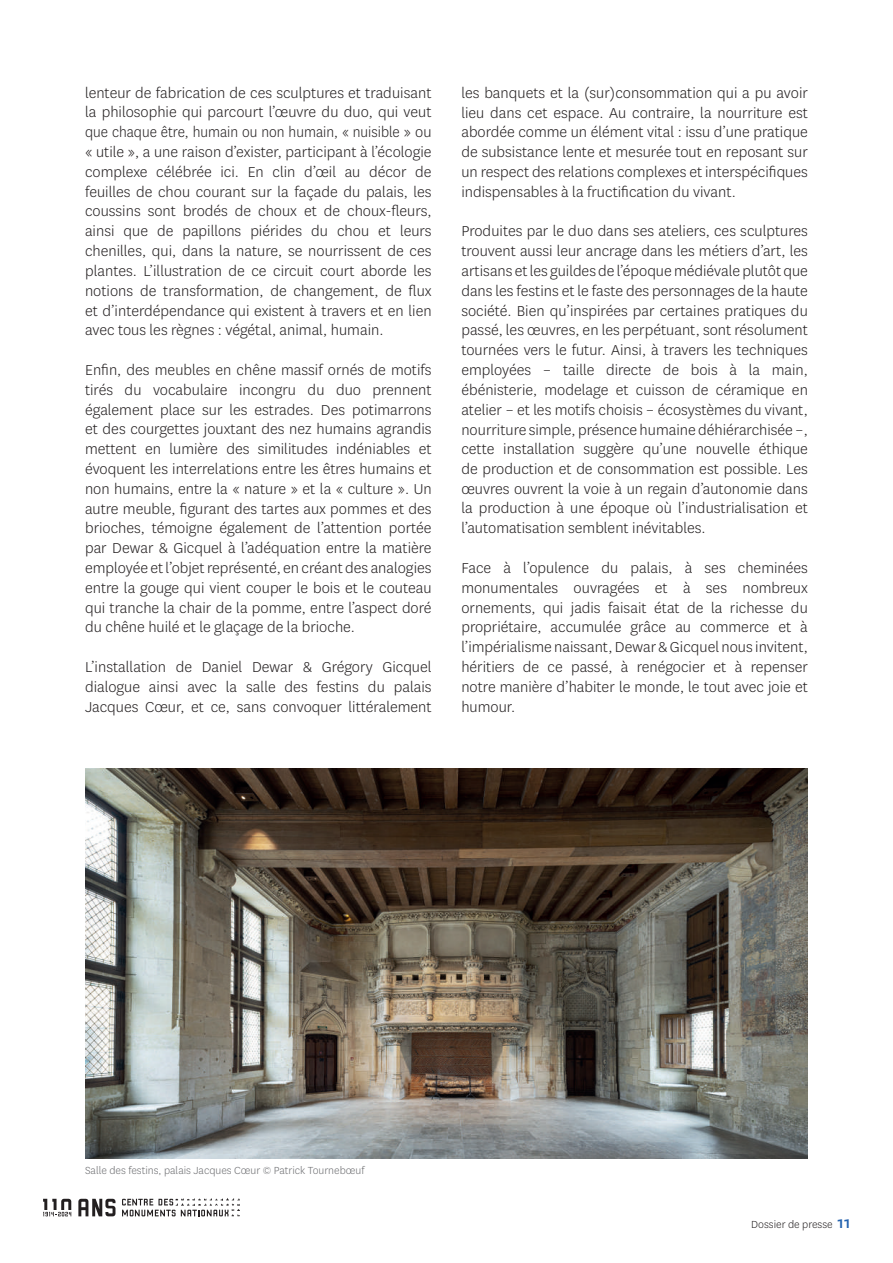
<style>
.page{position:relative;width:893px;height:1263px;background:#fff}
.page>*{position:absolute;margin:0;border:0;box-sizing:border-box;transform-origin:0 0}
.t1{font:300 16.8px/19.8px "National";color:#231f20;text-align:justify}
.t2{font:300 12px "National";color:#6c6d70}
.t3{font:300 12px "National";color:#231f20}
.s1{font-weight:500;font-size:18px;color:#2362af}
</style>
<div class="page">
<svg style="left:78px;top:1199px;width:37px;height:17px"></svg>
<svg style="left:122px;top:1198px;width:118px;height:18px"></svg>
<svg style="left:43px;top:1199px;width:28px;height:17px"></svg>
<img style="left:85px;top:769px;width:723px;height:390px">
<p class="t1" style="left:85px;top:82px;width:348px">lenteur de fabrication de ces sculptures et traduisant la philosophie qui parcourt l’œuvre du duo, qui veut que chaque être, humain ou non humain, « nuisible » ou « utile », a une raison d’exister, participant à l’écologie complexe célébrée ici. En clin d’œil au décor de feuilles de chou courant sur la façade du palais, les coussins sont brodés de choux et de choux-fleurs, ainsi que de papillons piérides du chou et leurs chenilles, qui, dans la nature, se nourrissent de ces plantes. L’illustration de ce circuit court aborde les notions de transformation, de changement, de flux et d’interdépendance qui existent à travers et en lien avec tous les règnes : végétal, animal, humain.</p>
<p class="t1" style="left:85px;top:359px;width:348px">Enfin, des meubles en chêne massif ornés de motifs tirés du vocabulaire incongru du duo prennent également place sur les estrades. Des potimarrons et des courgettes jouxtant des nez humains agrandis mettent en lumière des similitudes indéniables et évoquent les interrelations entre les êtres humains et non humains, entre la « nature » et la « culture ». Un autre meuble, figurant des tartes aux pommes et des brioches, témoigne également de l’attention portée par Dewar &amp; Gicquel à l’adéquation entre la matière employée et l’objet représenté, en créant des analogies entre la gouge qui vient couper le bois et le couteau qui tranche la chair de la pomme, entre l’aspect doré du chêne huilé et le glaçage de la brioche.</p>
<p class="t1" style="left:85px;top:656px;width:348px">L’installation de Daniel Dewar &amp; Grégory Gicquel dialogue ainsi avec la salle des festins du palais Jacques Cœur, et ce, sans convoquer littéralement</p>
<p class="t1" style="left:461px;top:82px;width:348px">les banquets et la (sur)consommation qui a pu avoir lieu dans cet espace. Au contraire, la nourriture est abordée comme un élément vital : issu d’une pratique de subsistance lente et mesurée tout en reposant sur un respect des relations complexes et interspécifiques indispensables à la fructification du vivant.</p>
<p class="t1" style="left:461px;top:221px;width:348px">Produites par le duo dans ses ateliers, ces sculptures trouvent aussi leur ancrage dans les métiers d’art, les artisans et les guildes de l’époque médiévale plutôt que dans les festins et le faste des personnages de la haute société. Bien qu’inspirées par certaines pratiques du passé, les œuvres, en les perpétuant, sont résolument tournées vers le futur. Ainsi, à travers les techniques employées – taille directe de bois à la main, ébénisterie, modelage et cuisson de céramique en atelier – et les motifs choisis – écosystèmes du vivant, nourriture simple, présence humaine déhiérarchisée –, cette installation suggère qu’une nouvelle éthique de production et de consommation est possible. Les œuvres ouvrent la voie à un regain d’autonomie dans la production à une époque où l’industrialisation et l’automatisation semblent inévitables.</p>
<p class="t1" style="left:461px;top:557px;width:348px">Face à l’opulence du palais, à ses cheminées monumentales ouvragées et à ses nombreux ornements, qui jadis faisait état de la richesse du propriétaire, accumulée grâce au commerce et à l’impérialisme naissant, Dewar &amp; Gicquel nous invitent, héritiers de ce passé, à renégocier et à repenser notre manière d’habiter le monde, le tout avec joie et humour.</p>
<p class="t2" style="left:85px;top:1162px;width:281px">Salle des festins, palais Jacques Cœur © Patrick Tournebœuf</p>
<p class="t3" style="left:751px;top:1217px;width:101px">Dossier de presse <span class="s1">11</span></p>
</div>
